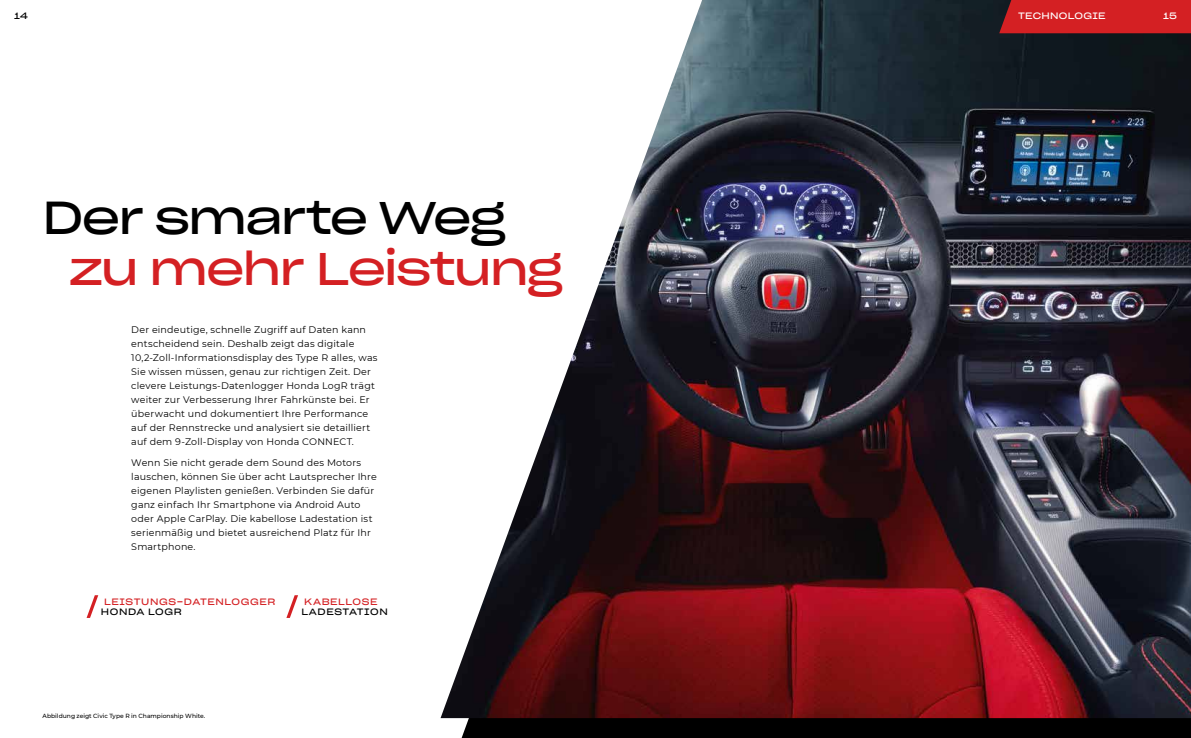
<style>
.page{position:relative;width:1191px;height:738px;background:#fff}
.page>*{position:absolute;margin:0;border:0;box-sizing:border-box;transform-origin:0 0}
.t1{font:45px "Sharp Grotesk Book 25";letter-spacing:-.04em;color:#d42023}
.t2{font:45px "Sharp Grotesk Book 25";letter-spacing:-.035em;color:#000}
.t3{font:9.5px/14px "Montserrat";letter-spacing:.02em;color:#000}
.t4{font:9px "Sharp Grotesk Book 25";letter-spacing:.06em;color:#d42023}
.t5{font:9px "Sharp Grotesk Book 25";letter-spacing:.065em;color:#000}
.t6{font:9px "Sharp Grotesk Book 25";letter-spacing:.03em;color:#fff}
.t7{font:500 6px "Montserrat";letter-spacing:.005em;color:#000}
</style>
<div class="page">
<svg style="left:461px;top:717px;width:730px;height:20px;background:#060202"></svg>
<img style="left:441px;top:0;width:750px;height:717px">
<div style="left:999px;top:0;width:192px;height:33px;background:#d42023"></div>
<svg style="left:87px;top:595px;width:11px;height:22px"></svg>
<svg style="left:286px;top:595px;width:12px;height:22px"></svg>
<p class="t6" style="left:1018px;top:8px;width:89px">TECHNOLOGIE</p>
<p class="t5" style="left:14px;top:8px;width:15px">14</p>
<p class="t6" style="left:1163px;top:8px;width:15px">15</p>
<h1 class="t2" style="left:43px;top:179px;width:464px">Der smarte Weg</h1>
<h1 class="t1" style="left:69px;top:229px;width:495px">zu mehr Leistung</h1>
<p class="t3" style="left:131px;top:322px;width:248px">Der eindeutige, schnelle Zugriff auf Daten kann entscheidend sein. Deshalb zeigt das digitale 10,2-Zoll-Informationsdisplay des Type R alles, was Sie wissen müssen, genau zur richtigen Zeit. Der clevere Leistungs-Datenlogger Honda LogR trägt weiter zur Verbesserung Ihrer Fahrkünste bei. Er überwacht und dokumentiert Ihre Performance auf der Rennstrecke und analysiert sie detailliert auf dem 9-Zoll-Display von Honda CONNECT.</p>
<p class="t3" style="left:131px;top:455px;width:247px">Wenn Sie nicht gerade dem Sound des Motors lauschen, können Sie über acht Lautsprecher Ihre eigenen Playlisten genießen. Verbinden Sie dafür ganz einfach Ihr Smartphone via Android Auto oder Apple CarPlay. Die kabellose Ladestation ist serienmäßig und bietet ausreichend Platz für Ihr Smartphone.</p>
<p class="t4" style="left:104px;top:593px;width:173px">LEISTUNGS-DATENLOGGER</p>
<p class="t5" style="left:101px;top:604px;width:82px">HONDA LOGR</p>
<p class="t4" style="left:304px;top:593px;width:75px">KABELLOSE</p>
<p class="t5" style="left:301px;top:604px;width:88px">LADESTATION</p>
<p class="t7" style="left:43px;top:711px;width:164px">Abbildung zeigt Civic Type R in Championship White.</p>
</div>
